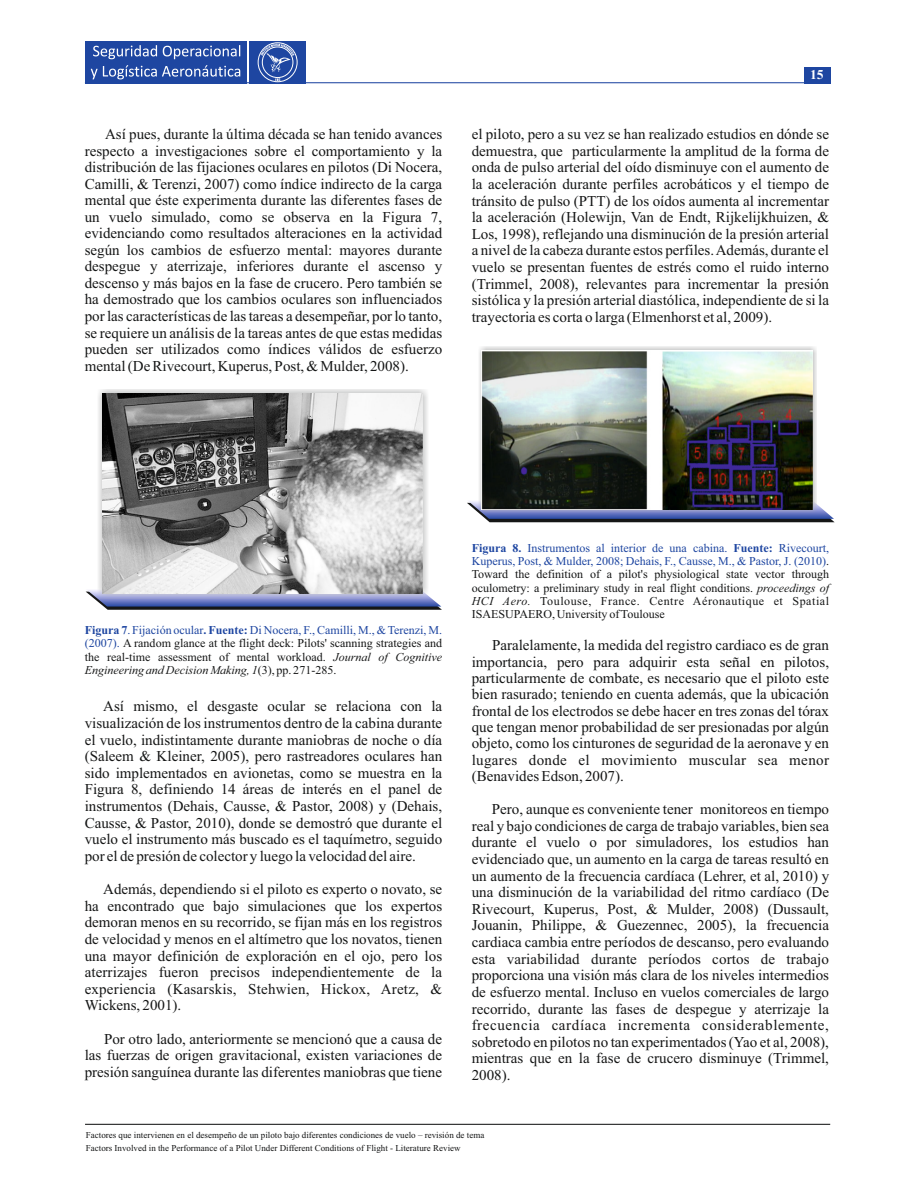
<style>
.page{position:relative;width:915px;height:1191px;background:#fff}
.page>*{position:absolute;margin:0;border:0;box-sizing:border-box;transform-origin:0 0}
.t1{font:15px/16.6px "Times New Roman";color:#151616;text-align:justify}
.t2{font:700 13.5px "Times New Roman";color:#fff}
.t3{font:12px/13.4px "Times New Roman";color:#151616;text-align:justify}
.t4{font:9px/12.6px "Times New Roman";color:#151616}
.s1{font-weight:700;color:#1e46a1}
.s2{color:#1e46a1}
.s3{font-style:italic}
</style>
<div class="page">
<svg style="left:85px;top:590px;width:357px;height:20px;background:#5d699a"></svg>
<div style="left:97px;top:389px;width:331px;height:209px;background:#afb0b0;opacity:.98"></div>
<img style="left:102px;top:394px;width:321px;height:199px">
<svg style="left:467px;top:499px;width:367px;height:23px;background:#515f8d"></svg>
<div style="left:477px;top:347px;width:339px;height:166px;background:#afb0b0;opacity:.98"></div>
<img style="left:481px;top:350px;width:331px;height:159px">
<hr style="left:85px;top:1123px;width:744px;height:1px;background:#151616">
<hr style="left:85px;top:82px;width:744px;height:1px;background:#1e46a1">
<div style="left:85px;top:41px;width:161px;height:42px;background:#1e46a1"></div>
<div style="left:249px;top:41px;width:57px;height:42px;background:#1e46a1"></div>
<svg style="left:91px;top:45px;width:149px;height:34px"></svg>
<div style="left:803px;top:67px;width:26px;height:16px;background:#1e46a1"></div>
<div style="left:257px;top:42px;width:40px;height:40px;border:1px solid #fff;border-radius:50%"></div>
<div style="left:262px;top:47px;width:31px;height:31px;border:1px solid #fff;border-radius:50%"></div>
<svg style="left:260px;top:44px;width:34px;height:28px"></svg>
<p class="t1" style="left:85px;top:127px;width:359px;text-indent:20px">Así pues, durante la última década se han tenido avances respecto a investigaciones sobre el comportamiento y la distribución de las fijaciones oculares en pilotos (Di Nocera, Camilli, &amp; Terenzi, 2007) como índice indirecto de la carga mental que éste experimenta durante las diferentes fases de un vuelo simulado, como se observa en la Figura 7, evidenciando como resultados alteraciones en la actividad según los cambios de esfuerzo mental: mayores durante despegue y aterrizaje, inferiores durante el ascenso y descenso y más bajos en la fase de crucero. Pero también se ha demostrado que los cambios oculares son influenciados por las características de las tareas a desempeñar, por lo tanto, se requiere un análisis de la tareas antes de que estas medidas pueden ser utilizados como índices válidos de esfuerzo mental (De Rivecourt, Kuperus, Post, &amp; Mulder, 2008).</p>
<p class="t2" style="left:809px;top:70px;width:15px">15</p>
<p class="t1" style="left:471px;top:127px;width:359px">el piloto, pero a su vez se han realizado estudios en dónde se demuestra, que particularmente la amplitud de la forma de onda de pulso arterial del oído disminuye con el aumento de la aceleración durante perfiles acrobáticos y el tiempo de tránsito de pulso (PTT) de los oídos aumenta al incrementar la aceleración (Holewijn, Van de Endt, Rijkelijkhuizen, &amp; Los, 1998), reflejando una disminución de la presión arterial a nivel de la cabeza durante estos perfiles. Además, durante el vuelo se presentan fuentes de estrés como el ruido interno (Trimmel, 2008), relevantes para incrementar la presión sistólica y la presión arterial diastólica, independiente de si la trayectoria es corta o larga (Elmenhorst et al, 2009).</p>
<p class="t3" style="left:85px;top:624px;width:359px"><span class="s1">Figura 7</span><span class="s2">. Fijación ocular</span><span class="s1">. Fuente:</span> <span class="s2">Di Nocera, F., Camilli, M., &amp; Terenzi, M. (2007).</span> A random glance at the flight deck: Pilots' scanning strategies and the real-time assessment of mental workload. <span class="s3">Journal of Cognitive Engineering and Decision Making, 1</span>(3), pp. 271-285.</p>
<p class="t1" style="left:85px;top:699px;width:359px;text-indent:19px">Así mismo, el desgaste ocular se relaciona con la visualización de los instrumentos dentro de la cabina durante el vuelo, indistintamente durante maniobras de noche o día (Saleem &amp; Kleiner, 2005), pero rastreadores oculares han sido implementados en avionetas, como se muestra en la Figura 8, definiendo 14 áreas de interés en el panel de instrumentos (Dehais, Causse, &amp; Pastor, 2008) y (Dehais, Causse, &amp; Pastor, 2010), donde se demostró que durante el vuelo el instrumento más buscado es el taquímetro, seguido por el de presión de colector y luego la velocidad del aire.</p>
<p class="t1" style="left:85px;top:882px;width:359px;text-indent:19px">Además, dependiendo si el piloto es experto o novato, se ha encontrado que bajo simulaciones que los expertos demoran menos en su recorrido, se fijan más en los registros de velocidad y menos en el altímetro que los novatos, tienen una mayor definición de exploración en el ojo, pero los aterrizajes fueron precisos independientemente de la experiencia (Kasarskis, Stehwien, Hickox, Aretz, &amp; Wickens, 2001).</p>
<p class="t1" style="left:85px;top:1031px;width:359px;text-indent:19px">Por otro lado, anteriormente se mencionó que a causa de las fuerzas de origen gravitacional, existen variaciones de presión sanguínea durante las diferentes maniobras que tiene</p>
<p class="t3" style="left:471px;top:542px;width:359px"><span class="s1">Figura 8.</span> <span class="s2">Instrumentos al interior de una cabina.</span> <span class="s1">Fuente:</span> <span class="s2">Rivecourt, Kuperus, Post, &amp; Mulder, 2008; Dehais, F., Causse, M., &amp; Pastor, J. (2010)</span>.<br>Toward the definition of a pilot's physiological state vector through oculometry: a preliminary study in real flight conditions. <span class="s3">proceedings of HCI Aero.</span> Toulouse, France. Centre Aéronautique et Spatial ISAESUPAERO, University of Toulouse</p>
<p class="t1" style="left:471px;top:638px;width:359px;text-indent:20px">Paralelamente, la medida del registro cardiaco es de gran importancia, pero para adquirir esta señal en pilotos, particularmente de combate, es necesario que el piloto este bien rasurado; teniendo en cuenta además, que la ubicación frontal de los electrodos se debe hacer en tres zonas del tórax que tengan menor probabilidad de ser presionadas por algún objeto, como los cinturones de seguridad de la aeronave y en lugares donde el movimiento muscular sea menor (Benavides Edson, 2007).</p>
<p class="t1" style="left:471px;top:802px;width:359px;text-indent:20px">Pero, aunque es conveniente tener monitoreos en tiempo real y bajo condiciones de carga de trabajo variables, bien sea durante el vuelo o por simuladores, los estudios han evidenciado que, un aumento en la carga de tareas resultó en un aumento de la frecuencia cardíaca (Lehrer, et al, 2010) y una disminución de la variabilidad del ritmo cardíaco (De Rivecourt, Kuperus, Post, &amp; Mulder, 2008) (Dussault, Jouanin, Philippe, &amp; Guezennec, 2005), la frecuencia cardiaca cambia entre períodos de descanso, pero evaluando esta variabilidad durante períodos cortos de trabajo proporciona una visión más clara de los niveles intermedios de esfuerzo mental. Incluso en vuelos comerciales de largo recorrido, durante las fases de despegue y aterrizaje la frecuencia cardíaca incrementa considerablemente, sobretodo en pilotos no tan experimentados (Yao et al, 2008), mientras que en la fase de crucero disminuye (Trimmel, 2008).</p>
<p class="t4" style="left:86px;top:1129px;width:400px">Factores que intervienen en el desempeño de un piloto bajo diferentes condiciones de vuelo – revisión de tema<br>Factors Involved in the Performance of a Pilot Under Different Conditions of Flight - Literature Review</p>
</div>
